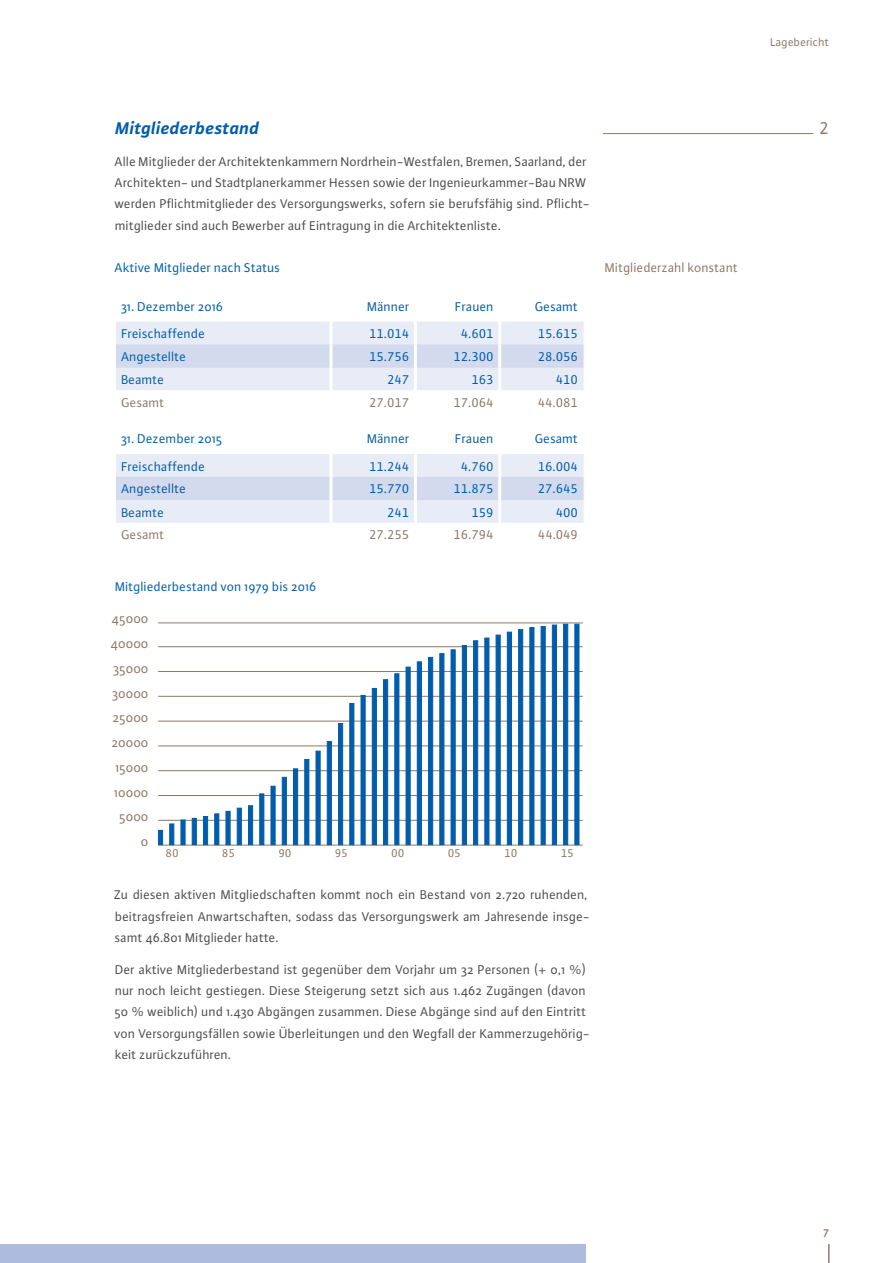
<style>
.page{position:relative;width:893px;height:1263px;background:#fff}
.page>*{position:absolute;margin:0;border:0;box-sizing:border-box;transform-origin:0 0}
.t1{font:italic 700 18px "Plus Sans";letter-spacing:.005em;color:#015dab}
.t2{font:18px "Plus Sans Normal SC";color:#8e7866}
.t3{font:13.95px/24.8px "Plus Sans Normal";letter-spacing:.005em;color:#8e7866;text-align:right}
.t4{font:13.5px/21.3px "Plus Sans Normal";letter-spacing:.005em;color:#4b4c4d}
.t5{font:13.5px "Plus Sans Normal";letter-spacing:.005em;color:#015dab}
.t6{font:13.5px "Plus Sans Normal SC";letter-spacing:.005em;color:#015dab}
.t7{font:13.5px "Plus Sans Normal SC";letter-spacing:.005em;color:#8e7866}
.t8{font:13.5px "Plus Sans Normal";letter-spacing:.005em;color:#8e7866}
.t9{font:12px "Plus Sans Normal SC";letter-spacing:.005em;color:#8e7866}
.t10{font:12px "Plus Sans Normal";color:#8e7866}
.t11{font:500 12px "Plus Sans";color:#8e7866}
</style>
<div class="page">
<hr style="left:603px;top:133px;width:210px;height:1px;background:#8e7866">
<svg style="left:116px;top:322px;width:468px;height:68px"></svg>
<svg style="left:116px;top:454px;width:468px;height:69px"></svg>
<svg style="left:828px;top:1244px;width:1px;height:19px"></svg>
<div style="left:0;top:1245px;width:585px;height:18px;background:#adbcde"></div>
<hr style="left:158px;top:845px;width:425px;height:1px;background:#8e7866">
<hr style="left:158px;top:820px;width:425px;height:1px;background:#8e7866">
<hr style="left:158px;top:795px;width:425px;height:1px;background:#8e7866">
<hr style="left:158px;top:770px;width:425px;height:1px;background:#8e7866">
<hr style="left:158px;top:746px;width:425px;height:1px;background:#8e7866">
<hr style="left:158px;top:721px;width:425px;height:1px;background:#8e7866">
<hr style="left:158px;top:696px;width:425px;height:1px;background:#8e7866">
<hr style="left:158px;top:671px;width:425px;height:1px;background:#8e7866">
<hr style="left:158px;top:646px;width:425px;height:1px;background:#8e7866">
<hr style="left:158px;top:623px;width:425px;height:1px;background:#8e7866">
<div style="left:158px;top:830px;width:5px;height:15px;background:#015dab"></div>
<svg style="left:169px;top:824px;width:5px;height:21px"></svg>
<hr style="left:181px;top:820px;width:4px;height:25px;background:#015dab">
<svg style="left:192px;top:818px;width:5px;height:27px"></svg>
<div style="left:203px;top:816px;width:5px;height:29px;background:#015dab"></div>
<div style="left:215px;top:814px;width:4px;height:31px;background:#015dab;border:1px solid #015dab"></div>
<hr style="left:226px;top:811px;width:4px;height:34px;background:#015dab">
<svg style="left:237px;top:808px;width:5px;height:37px"></svg>
<div style="left:248px;top:805px;width:5px;height:40px;background:#015dab;border:1px solid #015dab"></div>
<hr style="left:260px;top:794px;width:4px;height:51px;background:#015dab">
<hr style="left:271px;top:786px;width:4px;height:59px;background:#015dab">
<svg style="left:282px;top:777px;width:5px;height:68px"></svg>
<div style="left:293px;top:769px;width:5px;height:76px;background:#015dab;border:1px solid #015dab"></div>
<hr style="left:305px;top:759px;width:4px;height:86px;background:#015dab">
<hr style="left:316px;top:751px;width:4px;height:94px;background:#015dab">
<svg style="left:327px;top:741px;width:5px;height:104px"></svg>
<svg style="left:338px;top:723px;width:5px;height:122px"></svg>
<hr style="left:350px;top:703px;width:4px;height:142px;background:#015dab">
<hr style="left:361px;top:695px;width:4px;height:150px;background:#015dab">
<svg style="left:372px;top:688px;width:5px;height:157px"></svg>
<svg style="left:383px;top:679px;width:5px;height:166px"></svg>
<hr style="left:395px;top:673px;width:4px;height:172px;background:#015dab">
<hr style="left:406px;top:667px;width:4px;height:178px;background:#015dab">
<svg style="left:417px;top:662px;width:5px;height:183px"></svg>
<svg style="left:428px;top:657px;width:5px;height:188px"></svg>
<hr style="left:440px;top:653px;width:4px;height:192px;background:#015dab">
<hr style="left:451px;top:650px;width:4px;height:195px;background:#015dab">
<svg style="left:462px;top:645px;width:5px;height:200px"></svg>
<svg style="left:473px;top:641px;width:5px;height:204px"></svg>
<hr style="left:485px;top:638px;width:4px;height:207px;background:#015dab">
<hr style="left:496px;top:635px;width:4px;height:210px;background:#015dab">
<svg style="left:507px;top:632px;width:5px;height:213px"></svg>
<svg style="left:518px;top:629px;width:5px;height:216px"></svg>
<hr style="left:530px;top:627px;width:4px;height:218px;background:#015dab">
<hr style="left:541px;top:626px;width:4px;height:219px;background:#015dab">
<div style="left:552px;top:625px;width:5px;height:220px;background:#015dab;border:1px solid #015dab"></div>
<hr style="left:575px;top:624px;width:4px;height:221px;background:#015dab">
<svg style="left:563px;top:624px;width:5px;height:221px"></svg>
<h1 class="t1" style="left:116px;top:116px;width:145px">Mitgliederbestand</h1>
<p class="t4" style="left:115px;top:150px;width:477px">Alle Mitglieder der Architektenkammern Nordrhein-Westfalen, Bremen, Saarland, der Architekten- und Stadtplanerkammer Hessen sowie der Ingenieurkammer-Bau NRW werden Pflichtmitglieder des Versorgungswerks, sofern sie berufsfähig sind. Pflicht&shy;mitglieder sind auch Bewerber auf Eintragung in die Architektenliste.</p>
<p class="t5" style="left:115px;top:259px;width:167px">Aktive Mitglieder nach Status</p>
<p class="t5" style="left:121px;top:297px;width:103px">31. Dezember 2016</p>
<p class="t5" style="left:367px;top:297px;width:44px">Männer</p>
<p class="t5" style="left:455px;top:297px;width:40px">Frauen</p>
<p class="t5" style="left:535px;top:297px;width:45px">Gesamt</p>
<p class="t5" style="left:121px;top:325px;width:85px">Freischaffende</p>
<p class="t6" style="left:369px;top:325px;width:41px">11.014</p>
<p class="t6" style="left:461px;top:325px;width:34px">4.601</p>
<p class="t6" style="left:538px;top:325px;width:41px">15.615</p>
<p class="t5" style="left:121px;top:347px;width:66px">Angestellte</p>
<p class="t6" style="left:369px;top:347px;width:41px">15.756</p>
<p class="t6" style="left:454px;top:347px;width:41px">12.300</p>
<p class="t6" style="left:538px;top:347px;width:41px">28.056</p>
<p class="t5" style="left:121px;top:371px;width:44px">Beamte</p>
<p class="t6" style="left:387px;top:371px;width:24px">247</p>
<p class="t6" style="left:472px;top:371px;width:24px">163</p>
<p class="t6" style="left:556px;top:371px;width:24px">410</p>
<p class="t8" style="left:121px;top:394px;width:45px">Gesamt</p>
<p class="t7" style="left:369px;top:394px;width:41px">27.017</p>
<p class="t7" style="left:454px;top:394px;width:41px">17.064</p>
<p class="t7" style="left:538px;top:394px;width:41px">44.081</p>
<p class="t5" style="left:121px;top:430px;width:103px">31. Dezember 2015</p>
<p class="t5" style="left:367px;top:430px;width:44px">Männer</p>
<p class="t5" style="left:455px;top:430px;width:40px">Frauen</p>
<p class="t5" style="left:535px;top:430px;width:45px">Gesamt</p>
<p class="t5" style="left:121px;top:457px;width:85px">Freischaffende</p>
<p class="t6" style="left:369px;top:457px;width:41px">11.244</p>
<p class="t6" style="left:461px;top:457px;width:34px">4.760</p>
<p class="t6" style="left:538px;top:457px;width:41px">16.004</p>
<p class="t5" style="left:121px;top:480px;width:66px">Angestellte</p>
<p class="t6" style="left:369px;top:480px;width:41px">15.770</p>
<p class="t6" style="left:454px;top:480px;width:41px">11.875</p>
<p class="t6" style="left:538px;top:480px;width:41px">27.645</p>
<p class="t5" style="left:121px;top:504px;width:44px">Beamte</p>
<p class="t6" style="left:387px;top:504px;width:24px">241</p>
<p class="t6" style="left:472px;top:504px;width:23px">159</p>
<p class="t6" style="left:556px;top:504px;width:24px">400</p>
<p class="t8" style="left:121px;top:526px;width:45px">Gesamt</p>
<p class="t7" style="left:369px;top:526px;width:41px">27.255</p>
<p class="t7" style="left:454px;top:526px;width:41px">16.794</p>
<p class="t7" style="left:538px;top:526px;width:41px">44.049</p>
<p class="t8" style="left:605px;top:259px;width:135px">Mitgliederzahl konstant</p>
<p class="t5" style="left:115px;top:578px;width:203px">Mitgliederbestand von 1979 bis 2016</p>
<p class="t3" style="left:111px;top:606px;width:39px">45000<br>40000<br>35000<br>30000<br>25000<br>20000<br>15000<br>10000<br>5000<br>0</p>
<p class="t9" style="left:166px;top:845px;width:15px">80</p>
<p class="t9" style="left:222px;top:845px;width:15px">85</p>
<p class="t9" style="left:279px;top:845px;width:14px">90</p>
<p class="t9" style="left:335px;top:845px;width:14px">95</p>
<p class="t9" style="left:392px;top:845px;width:15px">00</p>
<p class="t9" style="left:448px;top:845px;width:15px">05</p>
<p class="t9" style="left:504px;top:845px;width:15px">10</p>
<p class="t9" style="left:561px;top:845px;width:15px">15</p>
<p class="t4" style="left:114px;top:884px;width:477px">Zu diesen aktiven Mitgliedschaften kommt noch ein Bestand von 2.720 ruhenden, beitragsfreien Anwartschaften, sodass das Versorgungswerk am Jahresende insge&shy;samt 46.801 Mitglieder hatte.</p>
<p class="t4" style="left:115px;top:958px;width:477px">Der aktive Mitgliederbestand ist gegenüber dem Vorjahr um 32 Personen (+ 0,1 %) nur noch leicht gestiegen. Diese Steigerung setzt sich aus 1.462 Zugängen (davon 50 % weiblich) und 1.430 Abgängen zusammen. Diese Abgänge sind auf den Eintritt von Versorgungsfällen sowie Überleitungen und den Wegfall der Kammerzugehörig&shy;keit zurückzuführen.</p>
<p class="t10" style="left:770px;top:34px;width:60px">Lagebericht</p>
<h1 class="t2" style="left:819px;top:116px;width:11px">2</h1>
<p class="t11" style="left:823px;top:1223px;width:7px">7</p>
</div>
